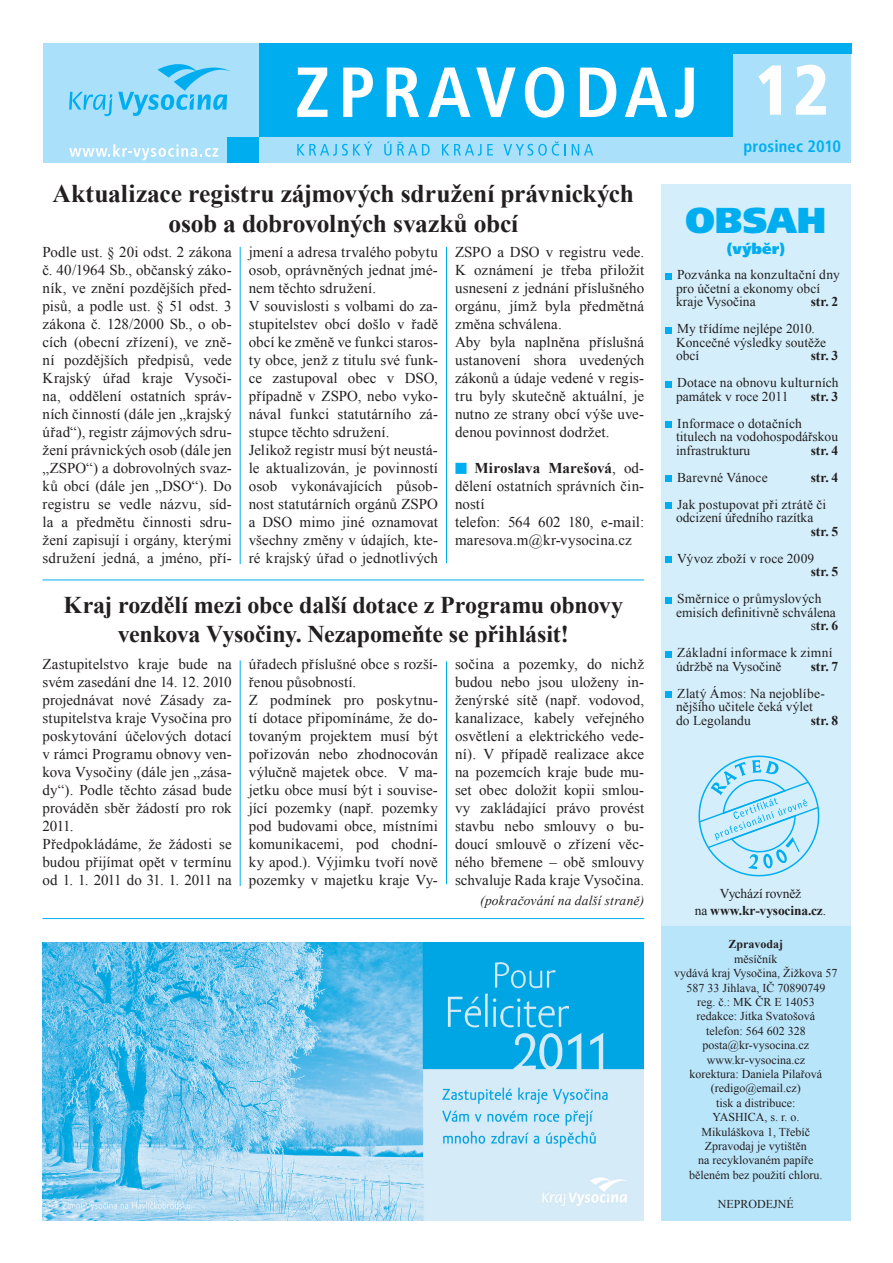
<style>
.page{position:relative;width:893px;height:1263px;background:#fff}
.page>*{position:absolute;margin:0;border:0;box-sizing:border-box;transform-origin:0 0}
.t1{font:900 condensed 70.5px "Frutiger CE";color:#fff}
.t2{font:900 36px "Frutiger CE";color:#00aeef}
.t3{font:700 25.5px/30.6px "Times New Roman";letter-spacing:-.01em;color:#231f20;text-align:center}
.t4{font:700 24px/28.8px "Times New Roman";letter-spacing:-.01em;color:#231f20;text-align:center}
.t5{font:700 condensed 16.5px "Frutiger CE";letter-spacing:.01em;color:#00aeef}
.t6{font:15px/18px "Times New Roman";letter-spacing:.005em;color:#231f20}
.t7{font:900 15px "Frutiger CE";letter-spacing:.01em;color:#00aeef}
.t8{font:13.5px/13.5px "Times New Roman";color:#231f20}
.t9{font:700 13.5px/17.2px "Times New Roman";letter-spacing:-.005em;color:#231f20;text-align:center}
.t10{font:italic 13.5px "Times New Roman";letter-spacing:.01em;color:#231f20}
.t11{font:12px/14.4px "Times New Roman";color:#231f20;text-align:center}
.t12{font:700 12px "Times New Roman";color:#231f20}
.s1{color:#00aeef}
.s2{font-weight:700}
.s3{font-weight:400}
</style>
<div class="page">
<div style="left:661px;top:184px;width:189px;height:1036px;background:#d4effb"></div>
<div style="left:43px;top:44px;width:807px;height:119px;background:#aae0f9"></div>
<svg style="left:118px;top:64px;width:113px;height:52px"></svg>
<svg style="left:69px;top:92px;width:43px;height:24px"></svg>
<div style="left:259px;top:44px;width:473px;height:93px;background:#00aeef"></div>
<svg style="left:297px;top:68px;width:30px;height:49px"></svg>
<svg style="left:343px;top:68px;width:30px;height:49px"></svg>
<svg style="left:387px;top:68px;width:32px;height:49px"></svg>
<svg style="left:428px;top:68px;width:42px;height:49px"></svg>
<svg style="left:476px;top:68px;width:40px;height:49px"></svg>
<svg style="left:525px;top:67px;width:39px;height:51px"></svg>
<svg style="left:580px;top:68px;width:36px;height:49px"></svg>
<svg style="left:625px;top:68px;width:42px;height:49px"></svg>
<svg style="left:675px;top:68px;width:19px;height:50px"></svg>
<div style="left:227px;top:137px;width:32px;height:26px;background:#00aeef"></div>
<svg style="left:297px;top:141px;width:75px;height:15px"></svg>
<svg style="left:384px;top:141px;width:7px;height:15px"></svg>
<svg style="left:397px;top:141px;width:33px;height:15px"></svg>
<svg style="left:442px;top:144px;width:51px;height:12px"></svg>
<svg style="left:503px;top:141px;width:63px;height:15px"></svg>
<svg style="left:572px;top:144px;width:21px;height:12px"></svg>
<svg style="left:69px;top:144px;width:149px;height:16px"></svg>
<div style="left:732px;top:44px;width:119px;height:10px;background:#00aeef"></div>
<div style="left:661px;top:926px;width:189px;height:294px;background:#b9e5fa"></div>
<svg style="left:698px;top:755px;width:121px;height:121px"></svg>
<hr style="left:240px;top:247px;width:1px;height:317px;background:#00aeef">
<hr style="left:446px;top:247px;width:1px;height:316px;background:#00aeef">
<hr style="left:43px;top:579px;width:601px;height:1px;background:#00aeef">
<hr style="left:446px;top:661px;width:1px;height:223px;background:#00aeef">
<hr style="left:240px;top:660px;width:1px;height:226px;background:#00aeef">
<div style="left:665px;top:273px;width:7px;height:6px;background:#00aeef"></div>
<div style="left:665px;top:327px;width:7px;height:6px;background:#00aeef"></div>
<div style="left:665px;top:381px;width:7px;height:6px;background:#00aeef"></div>
<div style="left:665px;top:421px;width:7px;height:7px;background:#00aeef"></div>
<div style="left:665px;top:475px;width:7px;height:7px;background:#00aeef"></div>
<div style="left:665px;top:502px;width:7px;height:7px;background:#00aeef"></div>
<div style="left:665px;top:556px;width:7px;height:7px;background:#00aeef"></div>
<div style="left:665px;top:597px;width:7px;height:6px;background:#00aeef"></div>
<div style="left:665px;top:651px;width:7px;height:6px;background:#00aeef"></div>
<div style="left:665px;top:691px;width:7px;height:7px;background:#00aeef"></div>
<hr style="left:43px;top:918px;width:601px;height:1px;background:#00aeef">
<img style="left:43px;top:943px;width:600px;height:277px">
<h3 class="t3" style="left:53px;top:177px;width:583px">Aktualizace registru zájmových sdružení právnických osob a dobrovolných svazků obcí</h3>
<p class="t6" style="left:43px;top:243px;width:191px;text-align:justify">Podle ust. § 20i odst. 2 zákona č. 40/1964 Sb., občanský záko&shy;ník, ve znění pozdějších před&shy;pisů, a podle ust. § 51 odst. 3 zákona č. 128/2000 Sb., o ob&shy;cích (obecní zřízení), ve zně&shy;ní pozdějších předpisů, vede Krajský úřad kraje Vysoči&shy;na, oddělení ostatních správ&shy;ních činností (dále jen „krajský úřad“), registr zájmových sdru&shy;žení právnických osob (dále jen „ZSPO“) a dobrovolných svaz&shy;ků obcí (dále jen „DSO“). Do registru se vedle názvu, síd&shy;la a předmětu činnosti sdru&shy;žení zapisují i orgány, kterými sdružení jedná, a jméno, pří-</p>
<p class="t6" style="left:249px;top:243px;width:191px">jmení a adresa trvalého pobytu osob, oprávněných jednat jmé&shy;nem těchto sdružení.<br>V souvislosti s volbami do za&shy;stupitelstev obcí došlo v řadě obcí ke změně ve funkci staros&shy;ty obce, jenž z titulu své funk&shy;ce zastupoval obec v DSO, případně v ZSPO, nebo vyko&shy;nával funkci statutárního zá&shy;stupce těchto sdružení.<br>Jelikož registr musí být neustá&shy;le aktualizován, je povinností osob vykonávajících působ&shy;nost statutárních orgánů ZSPO a DSO mimo jiné oznamovat všechny změny v údajích, kte&shy;ré krajský úřad o jednotlivých</p>
<p class="t6" style="left:455px;top:243px;width:191px">ZSPO a DSO v registru vede.<br>K oznámení je třeba přiložit usnesení z jednání příslušného orgánu, jímž byla předmětná změna schválena.<br>Aby byla naplněna příslušná ustanovení shora uvedených zákonů a údaje vedené v regis&shy;tru byly skutečně aktuální, je nutno ze strany obcí výše uve&shy;denou povinnost dodržet.</p>
<p class="t6" style="left:455px;top:459px;width:191px"><span class="s1">■</span> <span class="s2">Miroslava Marešová</span>, od&shy;dělení ostatních správních čin&shy;ností<br>telefon: 564 602 180, e-mail: maresova.m@kr-vysocina.cz</p>
<h3 class="t4" style="left:64px;top:590px;width:561px">Kraj rozdělí mezi obce další dotace z Programu obnovy venkova Vysočiny. Nezapomeňte se přihlásit!</h3>
<p class="t6" style="left:43px;top:655px;width:191px">Zastupitelstvo kraje bude na svém zasedání dne 14. 12. 2010 projednávat nové Zásady za&shy;stupitelstva kraje Vysočina pro poskytování účelových dotací v rámci Programu obnovy ven&shy;kova Vysočiny (dále jen „zása&shy;dy“). Podle těchto zásad bude prováděn sběr žádostí pro rok<br>2011.<br>Předpokládáme, že žádosti se budou přijímat opět v termínu od 1. 1. 2011 do 31. 1. 2011 na</p>
<p class="t6" style="left:249px;top:655px;width:191px">úřadech příslušné obce s rozší&shy;řenou působností.<br>Z podmínek pro poskytnu&shy;tí dotace připomínáme, že do&shy;tovaným projektem musí být pořizován nebo zhodnocován výlučně majetek obce. V ma&shy;jetku obce musí být i souvise&shy;jící pozemky (např. pozemky pod budovami obce, místními komunikacemi, pod chodní&shy;ky apod.). Výjimku tvoří nově pozemky v majetku kraje Vy-</p>
<p class="t6" style="left:455px;top:655px;width:191px;text-align:justify">sočina a pozemky, do nichž budou nebo jsou uloženy in&shy;ženýrské sítě (např. vodovod, kanalizace, kabely veřejného osvětlení a elektrického vede&shy;ní). V případě realizace akce na pozemcích kraje bude mu&shy;set obec doložit kopii smlou&shy;vy zakládající právo provést stavbu nebo smlouvy o bu&shy;doucí smlouvě o zřízení věc&shy;ného břemene – obě smlouvy schvaluje Rada kraje Vysočina.</p>
<p class="t10" style="left:480px;top:891px;width:166px">(pokračování na další straně)</p>
<h1 class="t1" style="left:755px;top:50px;width:76px">12</h1>
<p class="t5" style="left:743px;top:137px;width:99px">prosinec 2010</p>
<h2 class="t2" style="left:685px;top:201px;width:142px">OBSAH</h2>
<p class="t7" style="left:727px;top:241px;width:60px">(výběr)</p>
<p class="t8" style="left:676px;top:268px;width:165px">Pozvánka na konzultační dny pro účetní a ekonomy obcí kraje Vysočina</p>
<p class="t9" style="left:811px;top:293px;width:29px">str. 2</p>
<p class="t8" style="left:676px;top:322px;width:151px">My třídíme nejlépe 2010.<br>Koncečné výsledky soutěže obcí</p>
<p class="t9" style="left:811px;top:347px;width:29px">str. 3</p>
<p class="t8" style="left:676px;top:376px;width:164px">Dotace na obnovu kulturních památek v roce 2011</p>
<p class="t9" style="left:811px;top:387px;width:29px">str. 3</p>
<p class="t8" style="left:676px;top:416px;width:163px">Informace o dotačních titulech na vodohospodářskou infrastrukturu</p>
<p class="t9" style="left:811px;top:441px;width:29px">str. 4</p>
<p class="t8" style="left:677px;top:470px;width:92px">Barevné Vánoce</p>
<p class="t9" style="left:811px;top:468px;width:29px">str. 4</p>
<p class="t8" style="left:676px;top:497px;width:152px">Jak postupovat při ztrátě či odcizení úředního razítka</p>
<p class="t9" style="left:811px;top:522px;width:29px">str. 5</p>
<p class="t8" style="left:677px;top:551px;width:139px">Vývoz zboží v roce 2009</p>
<p class="t9" style="left:811px;top:563px;width:29px">str. 5</p>
<p class="t8" style="left:677px;top:592px;width:146px">Směrnice o průmyslových</p>
<p class="t8" style="left:676px;top:605px;width:161px">emisích definitivně schválena</p>
<p class="t9" style="left:811px;top:617px;width:29px"><span class="s3">s</span>tr. 6</p>
<p class="t8" style="left:676px;top:646px;width:158px">Základní informace k zimní údržbě na Vysočině</p>
<p class="t9" style="left:811px;top:657px;width:29px">str. 7</p>
<p class="t8" style="left:676px;top:686px;width:150px">Zlatý Ámos: Na nejoblíbe&shy;nějšího učitele čeká výlet do Legolandu</p>
<p class="t9" style="left:811px;top:711px;width:29px">str. 8</p>
<p class="t9" style="left:695px;top:884px;width:133px"><span class="s3">Vychází rovněž<br>na</span> www.kr-vysocina.cz<span class="s3">.</span></p>
<p class="t12" style="left:728px;top:936px;width:56px">Zpravodaj</p>
<p class="t11" style="left:674px;top:951px;width:165px">měsíčník<br>vydává kraj Vysočina, Žižkova 57<br>587 33 Jihlava, IČ 70890749<br>reg. č.: MK ČR E 14053<br>redakce: Jitka Svatošová<br>telefon: 564 602 328 posta@kr-vysocina.cz www.kr-vysocina.cz<br>korektura: Daniela Pilařová (redigo@email.cz)<br>tisk a distribuce:<br>YASHICA, s. r. o.<br>Mikuláškova 1, Třebíč<br>Zpravodaj je vytištěn<br>na recyklovaném papíře<br>běleném bez použití chloru.</p>
<p class="t11" style="left:718px;top:1196px;width:77px">NEPRODEJNÉ</p>
</div>
